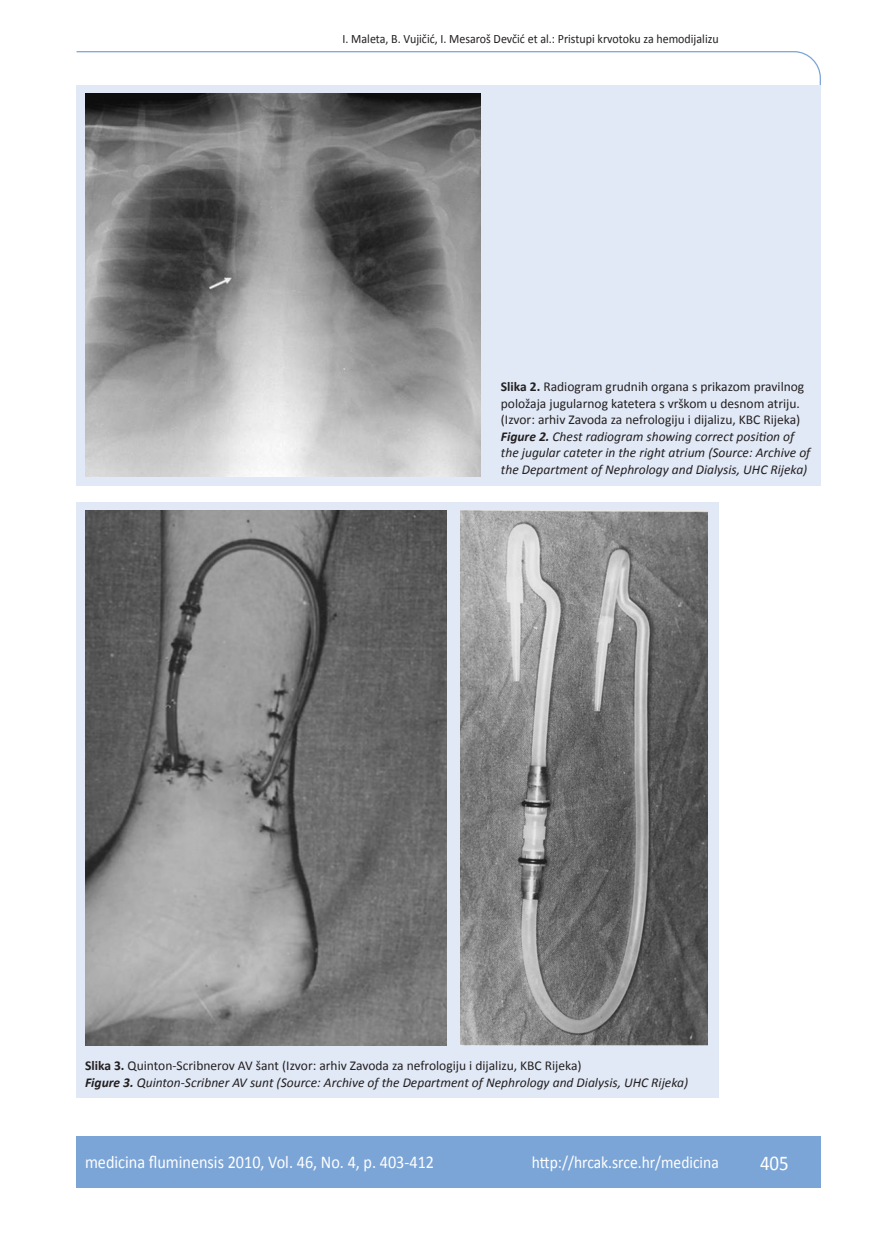
<style>
.page{position:relative;width:872px;height:1234px;background:#fff}
.page>*{position:absolute;margin:0;border:0;box-sizing:border-box;transform-origin:0 0}
.t1{font:21px "Calibri";color:#fff;scale:.9 1}
.t2{font:18px "Calibri";color:#fff;scale:.9 1}
.t3{font:17.25px "Calibri";color:#fff;scale:.9 1}
.t4{font:13.5px/16.5px "Calibri";color:#231f20}
.t5{font:italic 13.5px/16.5px "Calibri";color:#231f20}
.t6{font:12.75px "Calibri";color:#231f20;scale:.94 1}
.s1{font-weight:700}
.s2{font-weight:700;font-style:italic}
.s3{font-style:italic}
.s4{font-weight:700;font-style:normal}
.s5{font-style:normal}
</style>
<div class="page">
<svg style="left:76px;top:51px;width:745px;height:275px"></svg>
<div style="left:77px;top:1135px;width:744px;height:51px;background:#7ca5d7"></div>
<div style="left:77px;top:85px;width:744px;height:400px;background:#e1e9f6"></div>
<img style="left:85px;top:94px;width:396px;height:383px">
<div style="left:77px;top:502px;width:642px;height:595px;background:#e1e9f6"></div>
<img style="left:85px;top:510px;width:361px;height:535px">
<img style="left:460px;top:510px;width:247px;height:535px">
<p class="t6" style="left:342px;top:30px;width:401px">I. Maleta, B. Vujičić, I. Mesaroš Devčić et al.: Pristupi krvotoku za hemodijalizu</p>
<p class="t4" style="left:501px;top:378px;width:311px"><span class="s1">Slika 2.</span> Radiogram grudnih organa s prikazom pravilnog položaja jugularnog katetera s vrškom u desnom atriju. (Izvor: arhiv Zavoda za nefrologiju i dijalizu, KBC Rijeka)<br><span class="s2">Figure 2.</span> <span class="s3">Chest radiogram showing correct position of the jugular cateter in the right atrium (Source: Archive of the Department of Nephrology and Dialysis, UHC Rijeka)</span></p>
<p class="t5" style="left:85px;top:1056px;width:604px"><span class="s4">Slika 3.</span> <span class="s5">Quinton-Scribnerov AV šant (Izvor: arhiv Zavoda za nefrologiju i dijalizu, KBC Rijeka)<br></span><span class="s1">Figure 3.</span> Quinton-Scribner AV sunt (Source: Archive of the Department of Nephrology and Dialysis, UHC Rijeka)</p>
<h2 class="t2" style="left:85px;top:1150px;width:389px">medicina fluminensis 2010, Vol. 46, No. 4, p. 403-412</h2>
<p class="t3" style="left:532px;top:1151px;width:209px">http://hrcak.srce.hr/medicina</p>
<h1 class="t1" style="left:760px;top:1149px;width:33px">405</h1>
</div>
